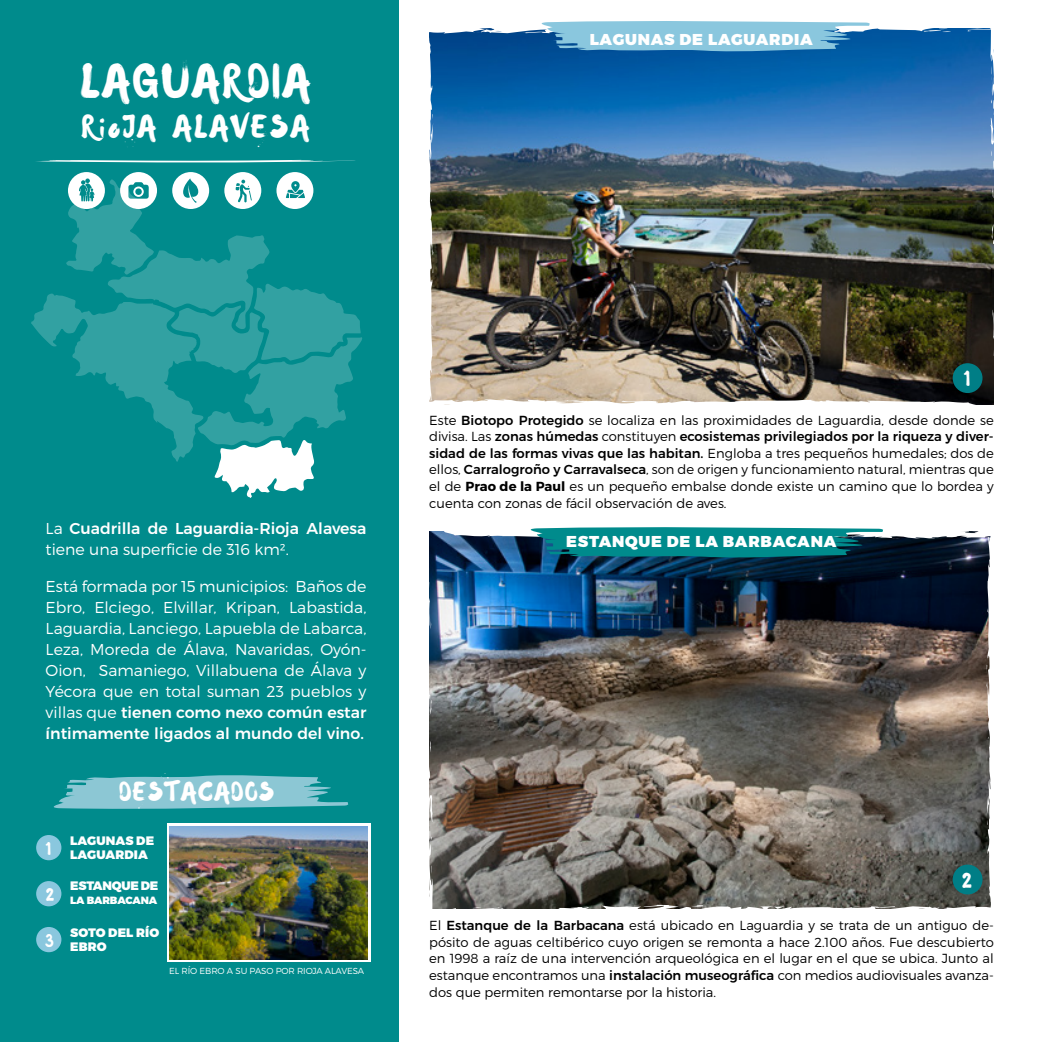
<style>
.page{position:relative;width:1042px;height:1042px;background:#fff}
.page>*{position:absolute;margin:0;border:0;box-sizing:border-box;transform-origin:0 0}
.t1{font:43.75px "Waterlily";letter-spacing:.08em;color:#fff}
.t2{font:29.75px "Waterlily";letter-spacing:.1em;color:#fff}
.t3{font:24.5px "Waterlily";letter-spacing:.08em;color:#fff}
.t4{font:22.22px "Waterlily";color:#fff}
.t5{font:18.72px "Waterlily";color:#fff}
.t6{font:300 15.75px/21px "Montserrat";color:#fff;text-align:justify}
.t7{font:500 15.75px/21px "Montserrat";color:#fff}
.t8{font:900 15.75px "Montserrat";letter-spacing:.05em;color:#fff}
.t9{font:300 13.12px/16.6px "Montserrat";color:#000;text-align:justify}
.t10{font:900 12.25px/14px "Montserrat";letter-spacing:.01em;color:#fff}
.t11{font:900 12.25px "Montserrat";letter-spacing:-.02em;color:#fff}
.t12{font:900 10.5px "Montserrat";letter-spacing:-.01em;color:#fff}
.t13{font:300 8.75px "Montserrat";letter-spacing:-.01em;color:#fff}
.s1{font-weight:300}
.s2{font-weight:500}
.s3{font-weight:700}
</style>
<div class="page">
<div style="left:0;top:0;width:398px;height:1042px;background:#008b8c"></div>
<svg style="left:36px;top:160px;width:319px;height:3px"></svg>
<svg style="left:31px;top:172px;width:331px;height:326px"></svg>
<div style="left:36px;top:835px;width:25px;height:25px;background:#8ac7de;border-radius:50%"></div>
<div style="left:36px;top:881px;width:25px;height:25px;background:#8ac7de;border-radius:50%"></div>
<div style="left:36px;top:927px;width:25px;height:25px;background:#8ac7de;border-radius:50%"></div>
<svg style="left:53px;top:775px;width:296px;height:34px"></svg>
<img style="left:429px;top:28px;width:565px;height:377px">
<svg style="left:475px;top:29px;width:15px;height:4px"></svg>
<svg style="left:990px;top:99px;width:4px;height:148px"></svg>
<svg style="left:991px;top:38px;width:3px;height:55px"></svg>
<svg style="left:910px;top:28px;width:45px;height:4px"></svg>
<svg style="left:986px;top:400px;width:8px;height:5px"></svg>
<div style="left:952px;top:363px;width:30px;height:30px;background:#007e86;border-radius:50%"></div>
<img style="left:429px;top:531px;width:562px;height:378px">
<svg style="left:930px;top:907px;width:14px;height:2px"></svg>
<svg style="left:987px;top:608px;width:2px;height:6px"></svg>
<svg style="left:429px;top:691px;width:4px;height:149px"></svg>
<svg style="left:429px;top:846px;width:4px;height:56px"></svg>
<svg style="left:468px;top:907px;width:45px;height:2px"></svg>
<svg style="left:689px;top:905px;width:16px;height:3px"></svg>
<svg style="left:429px;top:531px;width:8px;height:7px"></svg>
<svg style="left:988px;top:736px;width:2px;height:10px"></svg>
<svg style="left:986px;top:664px;width:2px;height:10px"></svg>
<div style="left:952px;top:864px;width:30px;height:30px;background:#007e86;border-radius:50%"></div>
<svg style="left:535px;top:21px;width:337px;height:32px;background:#74b2d2"></svg>
<svg style="left:524px;top:527px;width:361px;height:32px;background:#0d7b81"></svg>
<svg style="left:167px;top:823px;width:203px;height:139px;background:#d8d8cf"></svg>
<img style="left:170px;top:826px;width:197px;height:133px">
<h1 class="t1" style="left:81px;top:48px;width:230px">LAGUARDIA</h1>
<h2 class="t2" style="left:82px;top:104px;width:229px">RioJA ALAVESA</h2>
<p class="t8" style="left:590px;top:30px;width:225px">LAGUNAS DE LAGUARDIA</p>
<p class="t7" style="left:46px;top:517px;width:322px"><span class="s1">La</span> Cuadrilla de Laguardia-Rioja Alavesa <span class="s1">tiene una superficie de 316 km².</span></p>
<p class="t6" style="left:46px;top:575px;width:322px">Está formada por 15 municipios: Baños de Ebro, Elciego, Elvillar, Kripan, Labastida, Laguardia, Lanciego, Lapuebla de Labarca, Leza, Moreda de Álava, Navaridas, Oyón-Oion, Samaniego, Villabuena de Álava y Yécora que en total suman 23 pueblos y villas que <span class="s2">tienen como nexo común estar íntimamente ligados al mundo del vino.</span></p>
<h3 class="t5" style="left:45px;top:833px;width:9px">1</h3>
<h3 class="t5" style="left:45px;top:879px;width:12px">2</h3>
<h3 class="t5" style="left:45px;top:925px;width:11px">3</h3>
<h3 class="t3" style="left:120px;top:773px;width:156px">DESTACADOS</h3>
<p class="t10" style="left:70px;top:834px;width:85px">LAGUNAS DE<br>LAGUARDIA</p>
<p class="t11" style="left:70px;top:877px;width:90px">ESTANQUE DE</p>
<p class="t12" style="left:70px;top:893px;width:89px">LA BARBACANA</p>
<p class="t10" style="left:70px;top:925px;width:90px">SOTO DEL RÍO<br>EBRO</p>
<p class="t13" style="left:169px;top:965px;width:196px">EL RÍO EBRO A SU PASO POR RIOJA ALAVESA</p>
<h3 class="t4" style="left:962px;top:361px;width:10px">1</h3>
<p class="t9" style="left:429px;top:411px;width:566px">Este <span class="s2">Biotopo Protegido</span> se localiza en las proximidades de Laguardia, desde donde se divisa. Las <span class="s2">zonas húmedas</span> constituyen <span class="s2">ecosistemas privilegiados por la riqueza y diver&shy;sidad de las formas vivas que las habitan.</span> Engloba a tres pequeños humedales; dos de ellos, <span class="s2">Carralogroño y Carravalseca</span>, son de origen y funcionamiento natural, mientras que el de <span class="s3">Prao de la Paul</span> es un pequeño embalse donde existe un camino que lo bordea y cuenta con zonas de fácil observación de aves.</p>
<p class="t8" style="left:566px;top:531px;width:272px">ESTANQUE DE LA BARBACANA</p>
<h3 class="t4" style="left:961px;top:862px;width:14px">2</h3>
<p class="t9" style="left:429px;top:917px;width:566px">El <span class="s2">Estanque de la Barbacana</span> está ubicado en Laguardia y se trata de un antiguo de&shy;pósito de aguas celtibérico cuyo origen se remonta a hace 2.100 años. Fue descubierto en 1998 a raíz de una intervención arqueológica en el lugar en el que se ubica. Junto al estanque encontramos una <span class="s2">instalación museográfica</span> con medios audiovisuales avanza&shy;dos que permiten remontarse por la historia.</p>
</div>
